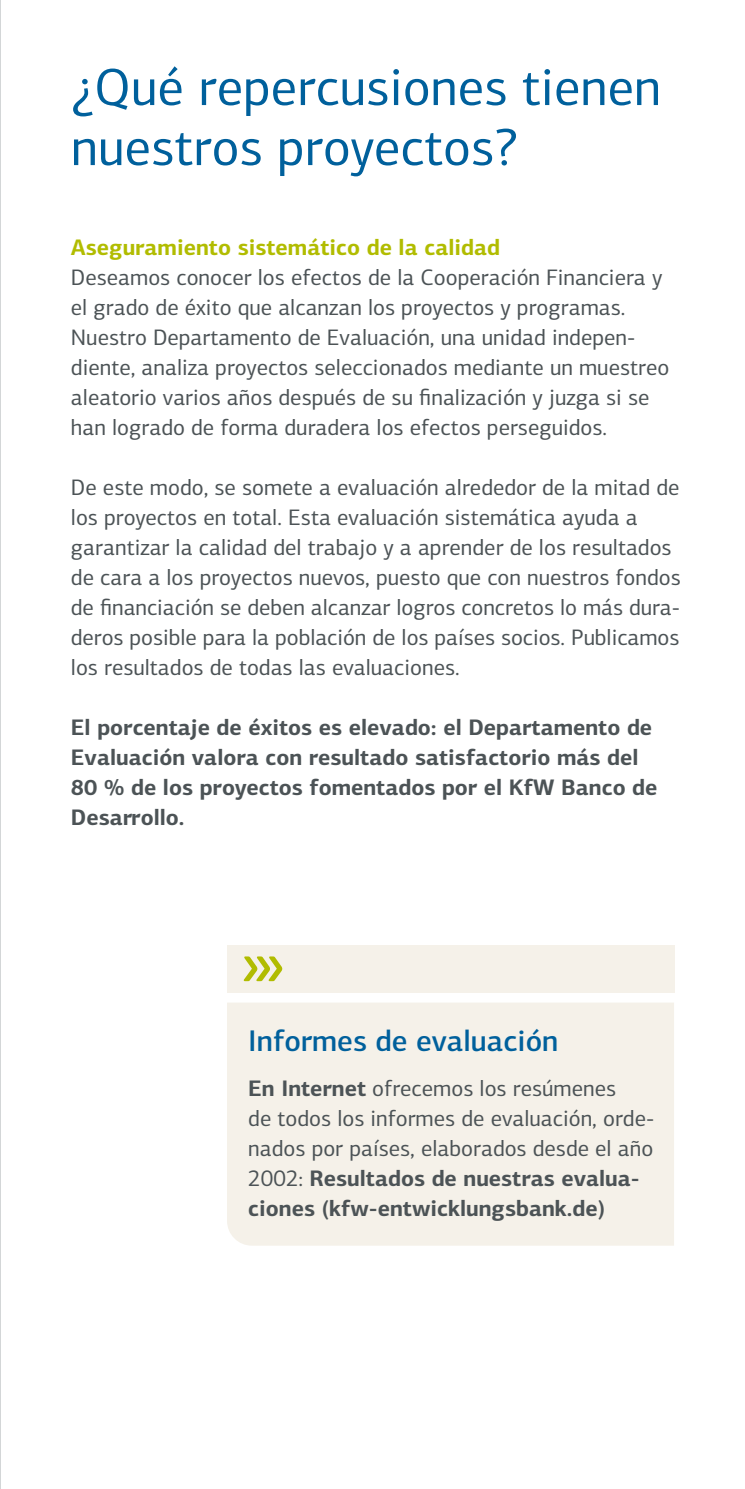
<style>
.page{position:relative;width:745px;height:1489px;background:#fff}
.page>*{position:absolute;margin:0;border:0;box-sizing:border-box;transform-origin:0 0}
.Headline_21_24_Regul{font:52.5px/60px "KFW Centro Sans";color:#00609c}
.Infobox_HL_12pt_medi{font:500 30px "KFW Centro Sans";color:#00609c}
.Fließtext_9_12_mAn4{font:22.5px/30px "KFW Centro Sans";color:#4c5356}
.Infobox_Fließtext_9{font:22.5px/30px "KFW Centro Sans";color:#4c5356}
.Fließtext_9_12_mAn4-2{font:700 22.5px/30px "KFW Centro Sans";color:#4c5356}
.Fließtext_ZwÜ_9_12_B{font:700 22.5px "KFW Centro Sans";color:#b1bc00}
.s1{font-weight:700}
</style>
<div class="page">
<div style="left:227px;top:945px;width:446px;height:48px;background:#f5f1e9"></div>
<svg style="left:243px;top:956px;width:39px;height:25px"></svg>
<div style="left:227px;top:1003px;width:446px;height:242px;background:#f5f1e9"></div>
<hr style="left:0;top:0;width:1px;height:1488px;background:#a8aeb1">
<h2 class="Headline_21_24_Regul" style="left:71px;top:56px;width:591px">¿Qué repercusiones tienen nuestros proyectos?</h2>
<h3 class="Fließtext_ZwÜ_9_12_B" style="left:71px;top:233px;width:430px">Aseguramiento sistemático de la calidad</h3>
<p class="Fließtext_9_12_mAn4" style="left:71px;top:262px;width:599px">Deseamos conocer los efectos de la Cooperación Financiera y el grado de éxito que alcanzan los proyectos y programas.<br>Nuestro Departamento de Evaluación, una unidad indepen&shy;diente, analiza proyectos seleccionados mediante un muestreo aleatorio varios años después de su finalización y juzga si se han logrado de forma duradera los efectos perseguidos.</p>
<p class="Fließtext_9_12_mAn4" style="left:71px;top:472px;width:611px">De este modo, se somete a evaluación alrededor de la mitad de los proyectos en total. Esta evaluación sistemática ayuda a garantizar la calidad del trabajo y a aprender de los resultados de cara a los proyectos nuevos, puesto que con nuestros fondos de financiación se deben alcanzar logros concretos lo más dura&shy;deros posible para la población de los países socios. Publicamos los resultados de todas las evaluaciones.</p>
<p class="Fließtext_9_12_mAn4-2" style="left:71px;top:712px;width:587px">El porcentaje de éxitos es elevado: el Departamento de Evaluación valora con resultado satisfactorio más del 80 % de los proyectos fomentados por el KfW Banco de Desarrollo.</p>
<h4 class="Infobox_HL_12pt_medi" style="left:248px;top:1021px;width:311px">Informes de evaluación</h4>
<p class="Infobox_Fließtext_9" style="left:248px;top:1072px;width:407px"><span class="s1">En Internet</span> ofrecemos los resúmenes<br>de todos los informes de evaluación, orde&shy;nados por países, elaborados desde el año 2002: <span class="s1">Resultados de nuestras evalua&shy;ciones (kfw-entwicklungsbank.de)</span></p>
</div>
